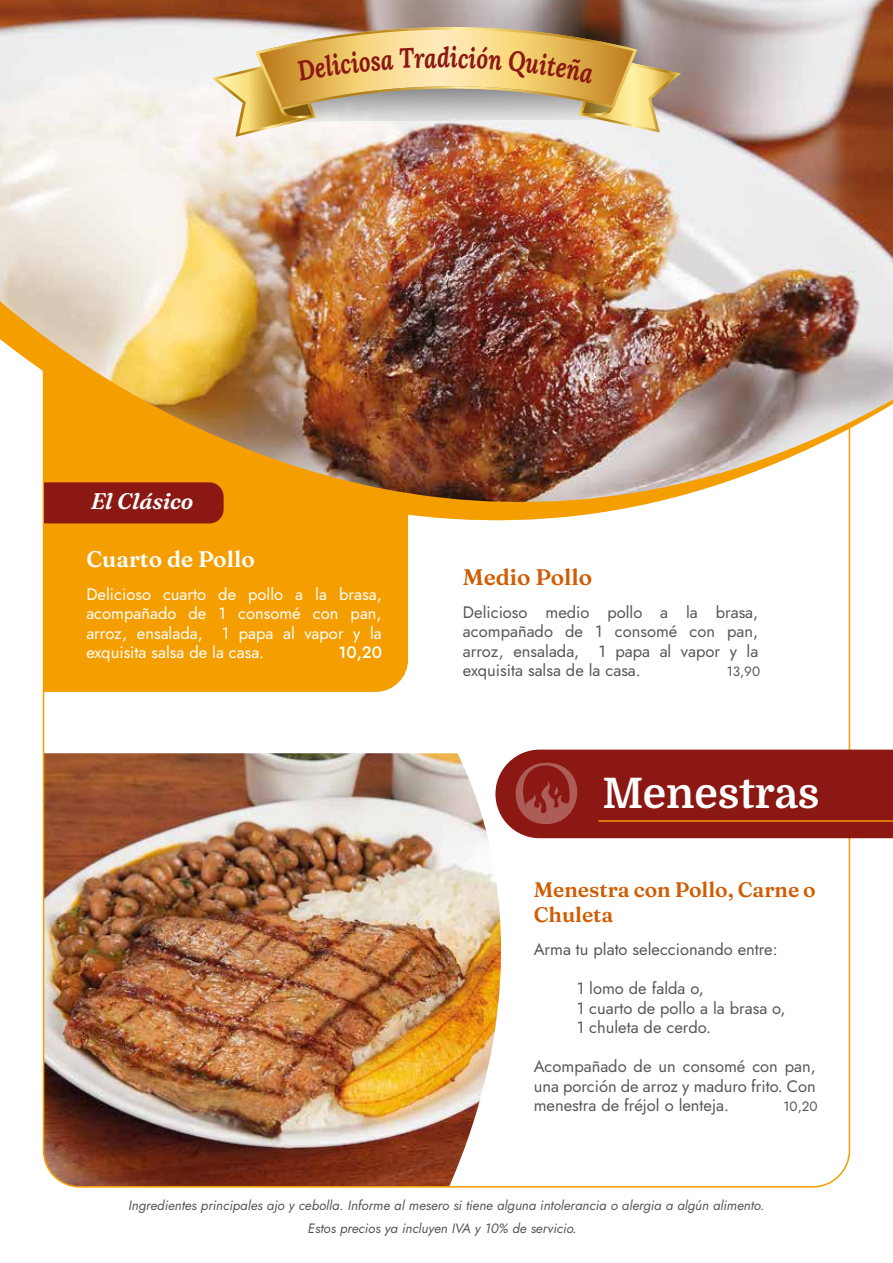
<style>
.page{position:relative;width:893px;height:1263px;background:#fff}
.page>*{position:absolute;margin:0;border:0;box-sizing:border-box;transform-origin:0 0}
.t1{font:700 42px "Domine";color:#fff}
.t2{font:italic 700 27.9px "Lora";color:#8b1812;scale:.82 1}
.t3{font:900 22.5px "Fraunces 9 pt";color:#fff}
.t4{font:900 22.5px "Fraunces 9 pt";color:#d05d04}
.t5{font:italic 900 22.5px "Fraunces 9 pt";letter-spacing:-.005em;color:#fff}
.t6{font:900 21px/25.2px "Fraunces 9 pt";color:#d05d04}
.t7{font:16.5px/19.5px "Jost";color:#575756;text-align:justify}
.t8{font:16.5px/19.5px "Jost";color:#fff;text-align:justify}
.t9{font:italic 13.5px/22.5px "Jost";color:#575756}
.t10{font:13.5px "Jost";color:#575756}
</style>
<div class="page">
<img style="left:0;top:0;width:893px;height:284px">
<img style="left:42px;top:525px;width:809px;height:663px">
<img style="left:0;top:284px;width:893px;height:241px">
<svg style="left:495px;top:750px;width:398px;height:88px"></svg>
<div style="left:44px;top:482px;width:180px;height:41px;background:#8b1812"></div>
<svg style="left:212px;top:27px;width:469px;height:110px"></svg>
<h2 class="t2" style="left:437px;top:39px;width:17px">d</h2>
<h3 class="t5" style="left:91px;top:483px;width:104px">El Clásico</h3>
<h3 class="t3" style="left:86px;top:541px;width:170px">Cuarto de Pollo</h3>
<p class="t8" style="left:86px;top:584px;width:297px">Delicioso cuarto de pollo a la brasa, acompañado de 1 consomé con pan, arroz, ensalada, 1 papa al vapor y la exquisita salsa de la casa.</p>
<p class="t8" style="left:339px;top:643px;width:45px">10,20</p>
<h3 class="t4" style="left:463px;top:559px;width:131px">Medio Pollo</h3>
<p class="t7" style="left:463px;top:602px;width:297px">Delicioso medio pollo a la brasa, acompañado de 1 consomé con pan, arroz, ensalada, 1 papa al vapor y la exquisita salsa de la casa.</p>
<p class="t10" style="left:727px;top:662px;width:35px">13,90</p>
<h1 class="t1" style="left:603px;top:770px;width:218px">Menestras</h1>
<p class="t6" style="left:534px;top:876px;width:284px">Menestra con Pollo, Carne o<br>Chuleta</p>
<p class="t7" style="left:534px;top:940px;width:246px">Arma tu plato seleccionando entre:</p>
<p class="t7" style="left:577px;top:979px;width:210px;text-align:left">1 lomo de falda o,<br>1 cuarto de pollo a la brasa o,<br>1 chuleta de cerdo.</p>
<p class="t7" style="left:534px;top:1057px;width:284px">Acompañado de un consomé con pan, una porción de arroz y maduro frito. Con menestra de fréjol o lenteja.</p>
<p class="t10" style="left:783px;top:1097px;width:36px">10,20</p>
<p class="t9" style="left:308px;top:1194px;width:458px;text-indent:-179px">Ingredientes principales ajo y cebolla. Informe al mesero si tiene alguna intolerancia o alergia a algún alimento.<br>Estos precios ya incluyen IVA y 10% de servicio.</p>
</div>
